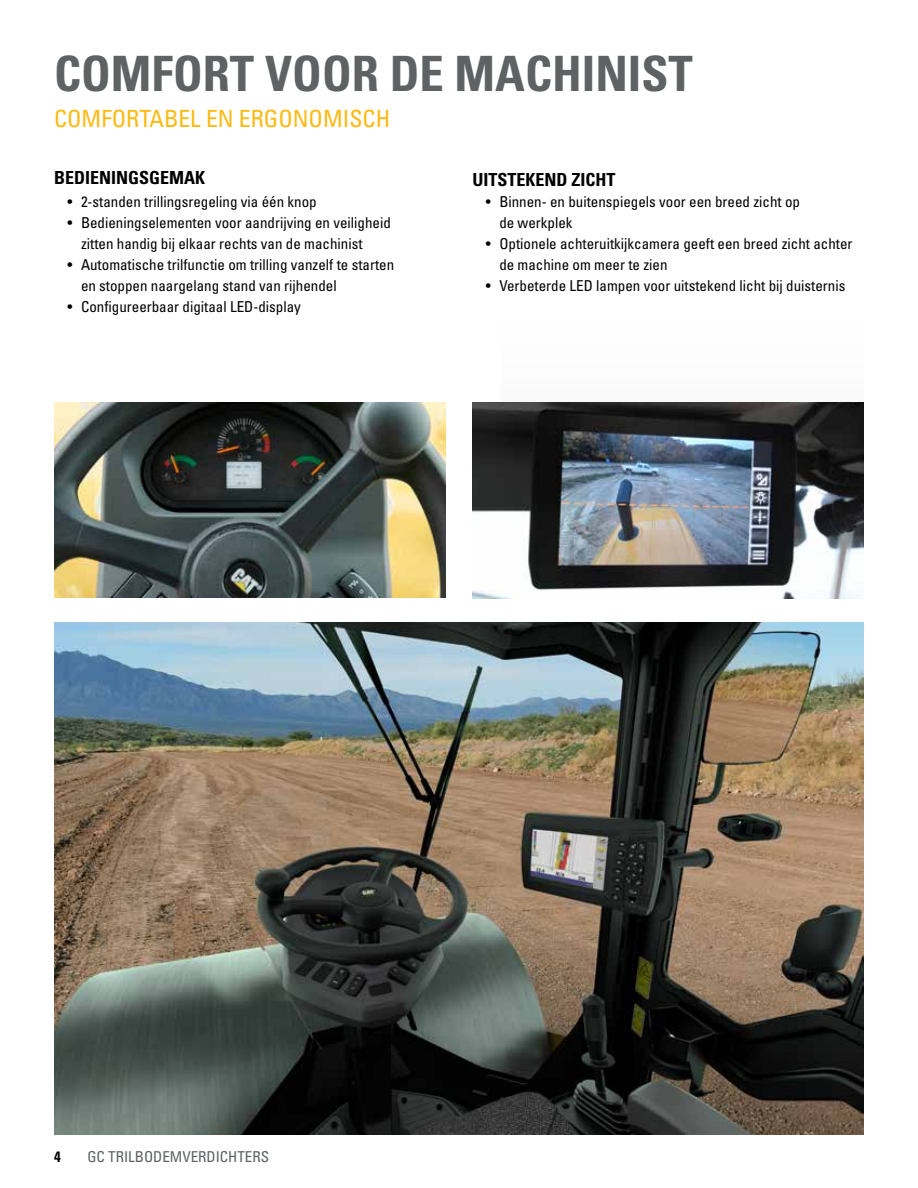
<style>
.page{position:relative;width:918px;height:1188px;background:#fff}
.page>*{position:absolute;margin:0;border:0;box-sizing:border-box;transform-origin:0 0}
.Headline_large_gray{font:700 condensed 48.75px "Univers LT Std";color:#5e6263}
.Subhead_small_yellow{font:condensed 23.7px "Univers LT Std";color:#fdba12}
.Headline_small_black{font:700 condensed 18px "Univers LT Std";color:#000}
.t1{font:condensed 15px/21px "Univers LT Std";color:#000}
.t2{font:condensed 15px "Univers LT Std";color:#5e6263}
.t3{font:700 condensed 15px "Univers LT Std";color:#000}
</style>
<div class="page">
<img style="left:54px;top:402px;width:392px;height:196px">
<img style="left:472px;top:402px;width:392px;height:196px">
<img style="left:54px;top:622px;width:810px;height:512px">
<p class="Headline_large_gray" style="left:54px;top:44px;width:640px">COMFORT VOOR DE MACHINIST</p>
<p class="Subhead_small_yellow" style="left:54px;top:104px;width:338px">COMFORTABEL EN ERGONOMISCH</p>
<p class="Headline_small_black" style="left:54px;top:167px;width:153px">BEDIENINGSGEMAK</p>
<p class="t1" style="left:68px;top:191px;width:251px">• 2-standen trillingsregeling via één knop</p>
<p class="t1" style="left:81px;top:212px;width:311px;text-indent:-14px">• Bedieningselementen voor aandrijving en veiligheid zitten handig bij elkaar rechts van de machinist</p>
<p class="t1" style="left:81px;top:254px;width:315px;text-indent:-14px">• Automatische trilfunctie om trilling vanzelf te starten en stoppen naargelang stand van rijhendel</p>
<p class="t1" style="left:68px;top:296px;width:235px">• Configureerbaar digitaal LED-display</p>
<p class="Headline_small_black" style="left:472px;top:168px;width:145px">UITSTEKEND ZICHT</p>
<p class="t1" style="left:499px;top:191px;width:302px;text-indent:-14px">• Binnen- en buitenspiegels voor een breed zicht op de werkplek</p>
<p class="t1" style="left:499px;top:233px;width:355px;text-indent:-14px">• Optionele achteruitkijkcamera geeft een breed zicht achter de machine om meer te zien</p>
<p class="t1" style="left:486px;top:275px;width:361px">• Verbeterde LED lampen voor uitstekend licht bij duisternis</p>
<p class="t3" style="left:54px;top:1147px;width:8px">4</p>
<p class="t2" style="left:87px;top:1147px;width:183px">GC TRILBODEMVERDICHTERS</p>
</div>
